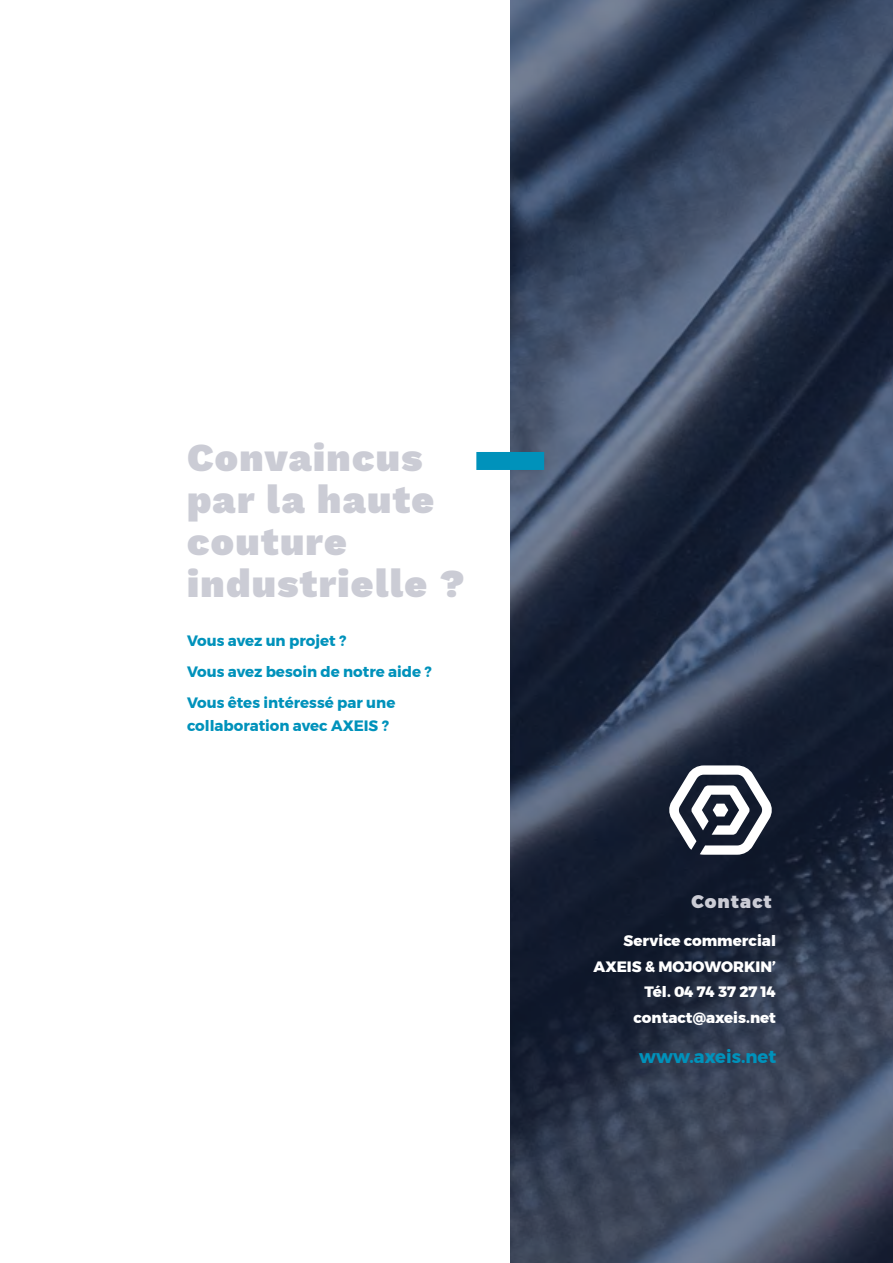
<style>
.page{position:relative;width:893px;height:1263px;background:#fff}
.page>*{position:absolute;margin:0;border:0;box-sizing:border-box;transform-origin:0 0}
.t1{font:39px/42px "Work Sans";letter-spacing:.035em;color:#cbccd5}
.t2{font:700 18px "Montserrat";color:#0092bb}
.t3{font:900 18px "Montserrat";letter-spacing:.06em;color:#cbccd5}
.t4{font:700 15px/31px "Montserrat";color:#0092bb}
.t5{font:800 15px/25.5px "Montserrat";color:#fff;text-align:right}
</style>
<div class="page">
<img style="left:510px;top:0;width:383px;height:1263px">
<div style="left:476px;top:452px;width:68px;height:18px;background:#0092bb"></div>
<svg style="left:668px;top:765px;width:105px;height:90px"></svg>
<h1 class="t1" style="left:187px;top:435px;width:279px">Convaincus par la haute couture industrielle ?</h1>
<p class="t4" style="left:187px;top:625px;width:246px">Vous avez un projet ?<br>Vous avez besoin de notre aide ?<br>Vous êtes intéressé par une</p>
<p class="t4" style="left:187px;top:710px;width:203px">collaboration avec AXEIS ?</p>
<p class="t3" style="left:691px;top:887px;width:82px">Contact</p>
<p class="t5" style="left:594px;top:928px;width:184px">Service commercial<br>AXEIS &amp; MOJOWORKIN’<br>Tél. 04 74 37 27 14 contact@axeis.net</p>
<p class="t2" style="left:639px;top:1042px;width:139px">www.axeis.net</p>
</div>
